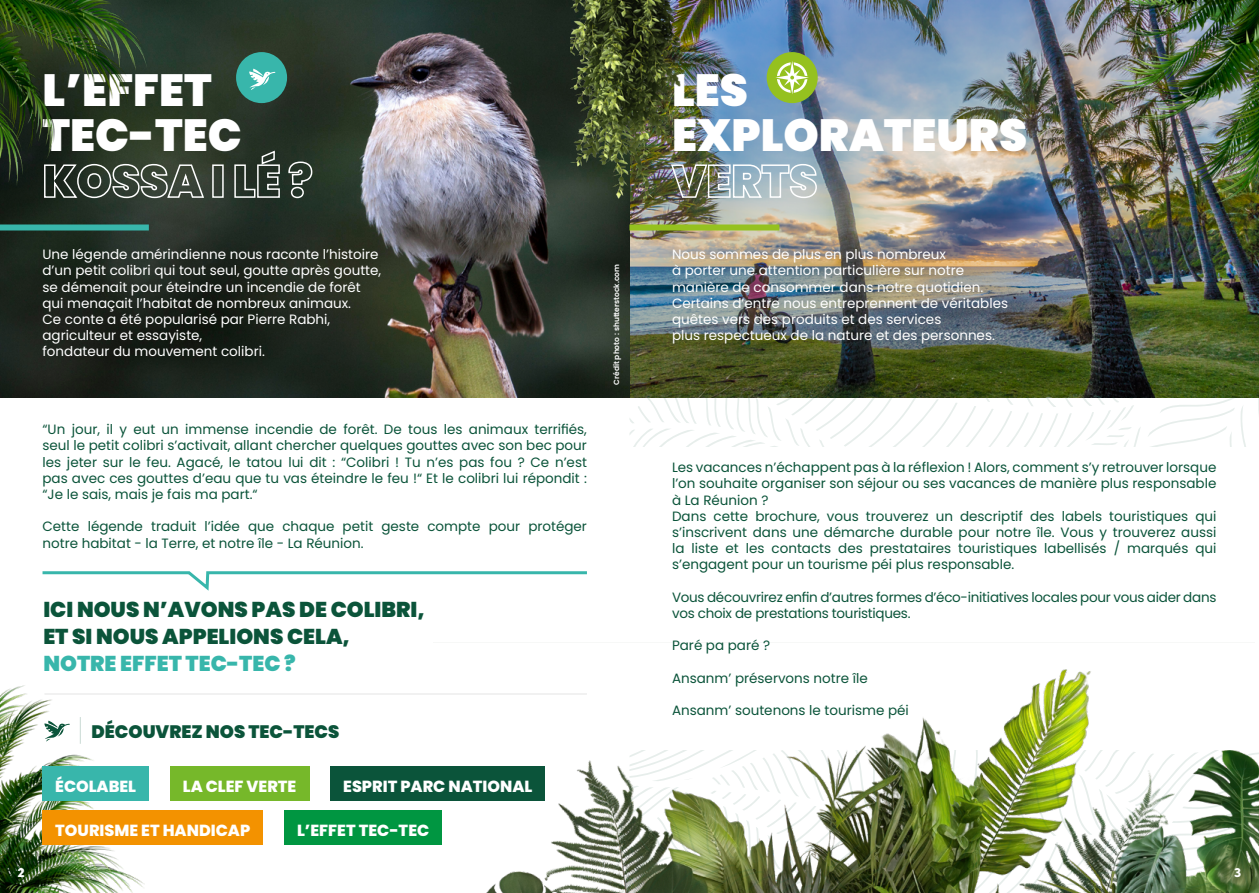
<style>
.page{position:relative;width:1259px;height:893px;background:#fff}
.page>*{position:absolute;margin:0;border:0;box-sizing:border-box;transform-origin:0 0}
.t1{font:900 45px/45.8px "Poppins";color:#fff}
.t2{font:900 21.45px/26.8px "Poppins";color:#0b543a}
.t3{font:900 21.45px "Poppins";color:#38b6ab}
.t4{font:900 18px "Poppins";color:#0b543a}
.t5{font:800 16.05px "Poppins";color:#fff}
.t6{font:13.5px/16.2px "Poppins";color:#0b543a}
.t7{font:13.5px/16.2px "Poppins";color:#fff}
.t8{font:13.5px/16.2px "Poppins";letter-spacing:-.02em;color:#0b543a}
.t9{font:900 13.5px "Sofia Pro";color:#fff}
.t10{font:600 7.5px "Poppins";color:#fff}
</style>
<div class="page">
<img style="left:0;top:0;width:1259px;height:398px">
<img style="left:629px;top:230px;width:630px;height:168px">
<img style="left:0;top:685px;width:145px;height:208px">
<div style="left:0;top:224px;width:149px;height:6px;background:#38b6ab"></div>
<div style="left:629px;top:224px;width:150px;height:6px;background:#95c11f"></div>
<div style="left:236px;top:52px;width:51px;height:51px;background:#38b6ab;border-radius:50%"></div>
<svg style="left:249px;top:69px;width:26px;height:21px"></svg>
<div style="left:43px;top:766px;width:106px;height:34px;background:#38b6ab"></div>
<div style="left:170px;top:766px;width:139px;height:34px;background:#76b82a"></div>
<div style="left:330px;top:766px;width:215px;height:34px;background:#0b543a"></div>
<div style="left:43px;top:811px;width:220px;height:34px;background:#f39200"></div>
<div style="left:284px;top:811px;width:158px;height:34px;background:#009641"></div>
<svg style="left:44px;top:721px;width:26px;height:20px"></svg>
<svg style="left:80px;top:717px;width:1px;height:27px"></svg>
<hr style="left:44px;top:693px;width:543px;height:2px;background:#ededed">
<svg style="left:42px;top:571px;width:545px;height:20px"></svg>
<img style="left:0;top:0;width:173px;height:225px">
<img style="left:1071px;top:0;width:188px;height:227px">
<img style="left:434px;top:669px;width:657px;height:224px">
<img style="left:570px;top:0;width:124px;height:202px">
<div style="left:766px;top:52px;width:51px;height:51px;background:#95c11f;border-radius:50%"></div>
<svg style="left:775px;top:61px;width:34px;height:33px"></svg>
<img style="left:629px;top:750px;width:630px;height:143px">
<svg style="left:629px;top:398px;width:630px;height:48px"></svg>
<h1 class="t1" style="left:43px;top:67px;width:271px">L’EFFET<br>TEC-TEC<br>KOSSA I LÉ ?</h1>
<h1 class="t1" style="left:672px;top:67px;width:357px">LES<br>EXPLORATEURS<br>VERTS</h1>
<p class="t9" style="left:18px;top:861px;width:9px">2</p>
<p class="t7" style="left:43px;top:246px;width:340px">Une légende amérindienne nous raconte l’histoire d’un petit colibri qui tout seul, goutte après goutte, se démenait pour éteindre un incendie de forêt qui menaçait l’habitat de nombreux animaux.<br>Ce conte a été popularisé par Pierre Rabhi, agriculteur et essayiste,<br>fondateur du mouvement colibri.</p>
<p class="t7" style="left:672px;top:246px;width:338px">Nous sommes de plus en plus nombreux<br>à porter une attention particulière sur notre manière de consommer dans notre quotidien.<br>Certains d’entre nous entreprennent de véritables quêtes vers des produits et des services<br>plus respectueux de la nature et des personnes.</p>
<p class="t10" style="left:612px;top:385px;width:122px;rotate:-90deg">Crédit photo : shutterstock.com</p>
<p class="t6" style="left:43px;top:421px;width:546px;text-align:justify">“Un jour, il y eut un immense incendie de forêt. De tous les animaux terrifiés, seul le petit colibri s’activait, allant chercher quelques gouttes avec son bec pour les jeter sur le feu. Agacé, le tatou lui dit : “Colibri ! Tu n’es pas fou ? Ce n’est pas avec ces gouttes d’eau que tu vas éteindre le feu !“ Et le colibri lui répondit : “Je le sais, mais je fais ma part.“</p>
<p class="t6" style="left:43px;top:519px;width:546px">Cette légende traduit l’idée que chaque petit geste compte pour protéger notre habitat - la Terre, et notre île - La Réunion.</p>
<h2 class="t2" style="left:43px;top:596px;width:383px">ICI NOUS N’AVONS PAS DE COLIBRI,<br>ET SI NOUS APPELIONS CELA,</h2>
<h2 class="t3" style="left:43px;top:651px;width:254px">NOTRE EFFET TEC-TEC ?</h2>
<h3 class="t4" style="left:92px;top:721px;width:249px">DÉCOUVREZ NOS TEC-TECS</h3>
<p class="t5" style="left:55px;top:777px;width:82px">ÉCOLABEL</p>
<p class="t5" style="left:183px;top:777px;width:115px">LA CLEF VERTE</p>
<p class="t5" style="left:343px;top:777px;width:191px">ESPRIT PARC NATIONAL</p>
<p class="t5" style="left:55px;top:821px;width:196px">TOURISME ET HANDICAP</p>
<p class="t5" style="left:297px;top:821px;width:134px">L’EFFET TEC-TEC</p>
<p class="t6" style="left:672px;top:459px;width:546px">Les vacances n’échappent pas à la réflexion ! Alors, comment s’y retrouver lorsque l’on souhaite organiser son séjour ou ses vacances de manière plus responsable à La Réunion ?<br>Dans cette brochure, vous trouverez un descriptif des labels touristiques qui s’inscrivent dans une démarche durable pour notre île. Vous y trouverez aussi la liste et les contacts des prestataires touristiques labellisés / marqués qui s’engagent pour un tourisme péi plus responsable.</p>
<p class="t8" style="left:672px;top:589px;width:546px">Vous découvrirez enfin d’autres formes d’éco-initiatives locales pour vous aider dans vos choix de prestations touristiques.</p>
<p class="t6" style="left:672px;top:638px;width:100px">Paré pa paré ?</p>
<p class="t6" style="left:672px;top:670px;width:197px">Ansanm’ préservons notre île</p>
<p class="t6" style="left:672px;top:702px;width:238px">Ansanm’ soutenons le tourisme péi</p>
<p class="t9" style="left:1234px;top:861px;width:9px">3</p>
</div>
